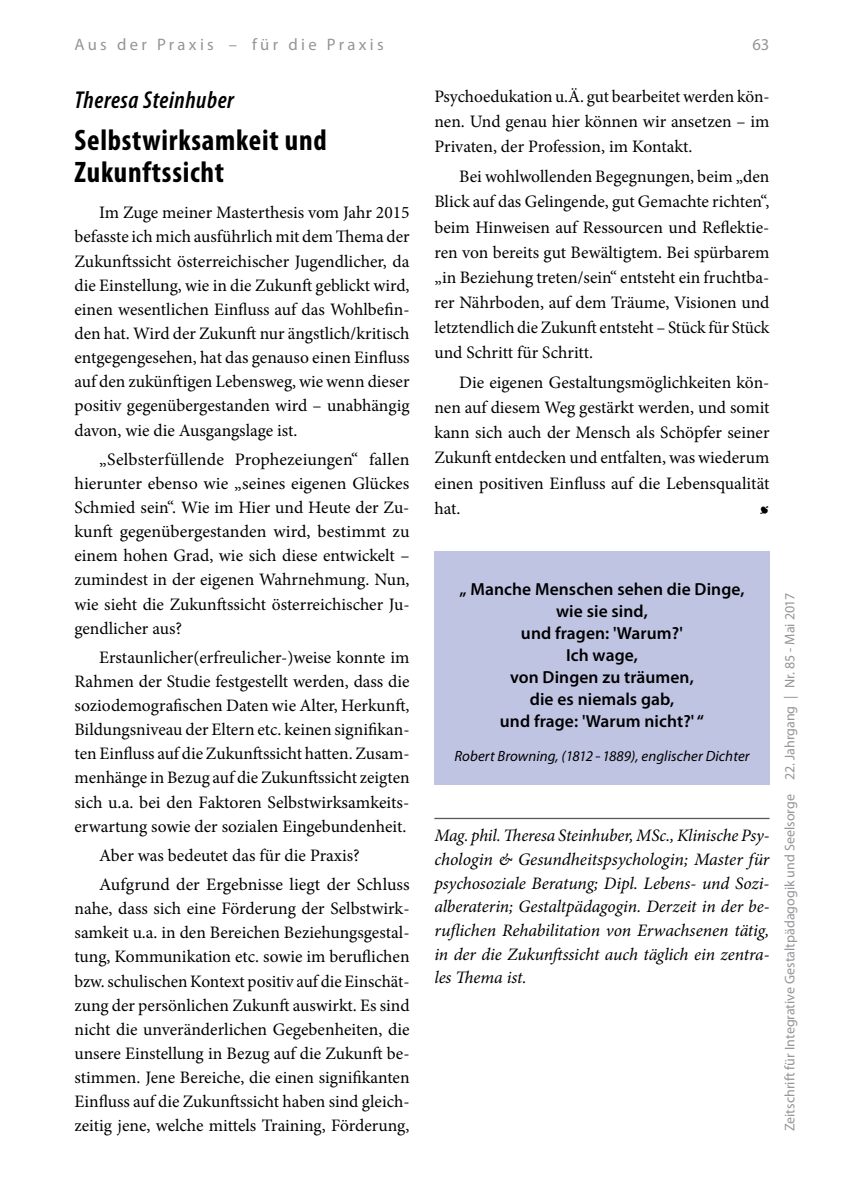
<style>
.page{position:relative;width:844px;height:1191px;background:#fff}
.page>*{position:absolute;margin:0;border:0;box-sizing:border-box;transform-origin:0 0}
.t1{font:700 condensed 29.75px/32px "Myriad Pro";letter-spacing:.025em;color:#000}
.t2{font:italic 600 condensed 24.5px "Myriad Pro";letter-spacing:.025em;color:#000}
.t3{font:17.5px/24.2px "Minion Pro";color:#000;text-align:justify}
.t4{font:italic 17.5px/23.6px "Minion Pro";letter-spacing:-.01em;color:#000;text-align:justify}
.t5{font:600 17.5px/21.9px "Myriad Pro";letter-spacing:.005em;color:#000;text-align:center}
.t6{font:16.62px "Myriad Pro";letter-spacing:.2em;color:#939598}
.t7{font:italic 14.88px "Myriad Pro";letter-spacing:.005em;color:#000}
.t8{font:14px "Myriad Pro";color:#939598}
</style>
<div class="page">
<hr style="left:434px;top:818px;width:335px;height:1px;background:#58595b">
<div style="left:434px;top:551px;width:335px;height:233px;background:#c0c4e3"></div>
<p class="t6" style="left:74px;top:34px;width:310px">Aus der Praxis – für die Praxis</p>
<h2 class="t2" style="left:74px;top:86px;width:161px">Theresa Steinhuber</h2>
<h1 class="t1" style="left:74px;top:123px;width:254px">Selbstwirksamkeit und<br>Zukunftssicht</h1>
<p class="t3" style="left:74px;top:201px;width:336px;text-indent:25px">Im Zuge meiner Masterthesis vom Jahr 2015 befasste ich mich ausführlich mit dem Thema der Zukunftssicht österreichischer Jugendlicher, da die Einstellung, wie in die Zukunft geblickt wird, einen wesentlichen Einfluss auf das Wohlbefin&shy;den hat. Wird der Zukunft nur ängstlich/kritisch entgegengesehen, hat das genauso einen Einfluss auf den zukünftigen Lebensweg, wie wenn dieser positiv gegenübergestanden wird – unabhängig davon, wie die Ausgangslage ist.</p>
<p class="t3" style="left:74px;top:447px;width:336px;text-indent:25px">„Selbsterfüllende Prophezeiungen“ fallen hierunter ebenso wie „seines eigenen Glückes Schmied sein“. Wie im Hier und Heute der Zu&shy;kunft gegenübergestanden wird, bestimmt zu einem hohen Grad, wie sich diese entwickelt – zumindest in der eigenen Wahrnehmung. Nun, wie sieht die Zukunftssicht österreichischer Ju&shy;gendlicher aus?</p>
<p class="t3" style="left:74px;top:645px;width:336px;text-indent:25px">Erstaunlicher(erfreulicher-)weise konnte im Rahmen der Studie festgestellt werden, dass die soziodemografischen Daten wie Alter, Herkunft, Bildungsniveau der Eltern etc. keinen signifikan&shy;ten Einfluss auf die Zukunftssicht hatten. Zusam&shy;menhänge in Bezug auf die Zukunftssicht zeigten sich u.a. bei den Faktoren Selbstwirksamkeits&shy;erwartung sowie der sozialen Eingebundenheit.</p>
<p class="t3" style="left:99px;top:841px;width:312px;line-height:29.1px">Aber was bedeutet das für die Praxis?<br>Aufgrund der Ergebnisse liegt der Schluss</p>
<p class="t3" style="left:74px;top:896px;width:336px">nahe, dass sich eine Förderung der Selbstwirk&shy;samkeit u.a. in den Bereichen Beziehungsgestal&shy;tung, Kommunikation etc. sowie im beruflichen bzw. schulischen Kontext positiv auf die Einschät&shy;zung der persönlichen Zukunft auswirkt. Es sind nicht die unveränderlichen Gegebenheiten, die unsere Einstellung in Bezug auf die Zukunft be&shy;stimmen. Jene Bereiche, die einen signifikanten Einfluss auf die Zukunftssicht haben sind gleich&shy;zeitig jene, welche mittels Training, Förderung,</p>
<p class="t6" style="left:752px;top:34px;width:19px">63</p>
<p class="t3" style="left:434px;top:84px;width:336px;line-height:25px">Psychoedukation u.Ä. gut bearbeitet werden kön&shy;nen. Und genau hier können wir ansetzen – im Privaten, der Profession, im Kontakt.</p>
<p class="t3" style="left:434px;top:164px;width:336px;line-height:25px;text-indent:25px">Bei wohlwollenden Begegnungen, beim „den Blick auf das Gelingende, gut Gemachte richten“, beim Hinweisen auf Ressourcen und Reflektie&shy;ren von bereits gut Bewältigtem. Bei spürbarem „in Beziehung treten/sein“ entsteht ein fruchtba&shy;rer Nährboden, auf dem Träume, Visionen und letztendlich die Zukunft entsteht – Stück für Stück und Schritt für Schritt.</p>
<p class="t3" style="left:434px;top:370px;width:336px;line-height:25px;text-indent:25px">Die eigenen Gestaltungsmöglichkeiten kön&shy;nen auf diesem Weg gestärkt werden, und somit kann sich auch der Mensch als Schöpfer seiner Zukunft entdecken und entfalten, was wiederum einen positiven Einfluss auf die Lebensqualität hat.</p>
<p class="t4" style="left:759px;top:496px;width:11px">•</p>
<p class="t5" style="left:459px;top:578px;width:286px">„ Manche Menschen sehen die Dinge, wie sie sind,<br>und fragen: 'Warum?'<br>Ich wage,<br>von Dingen zu träumen,<br>die es niemals gab,<br>und frage: 'Warum nicht?' “</p>
<p class="t7" style="left:454px;top:746px;width:296px">Robert Browning, (1812 -1889), englischer Dichter</p>
<p class="t4" style="left:434px;top:824px;width:336px">Mag. phil. Theresa Steinhuber, MSc., Klinische Psy&shy;chologin &amp; Gesundheitspsychologin; Master für psychosoziale Beratung; Dipl. Lebens- und Sozi&shy;alberaterin; Gestaltpädagogin. Derzeit in der be&shy;ruflichen Rehabilitation von Erwachsenen tätig, in der die Zukunftssicht auch täglich ein zentra&shy;les Thema ist.</p>
<p class="t8" style="left:780px;top:1131px;width:540px;rotate:-90deg">Zeitschrift für Integrative Gestaltpädagogik und Seelsorge 22. Jahrgang | Nr. 85 - Mai 2017</p>
</div>
